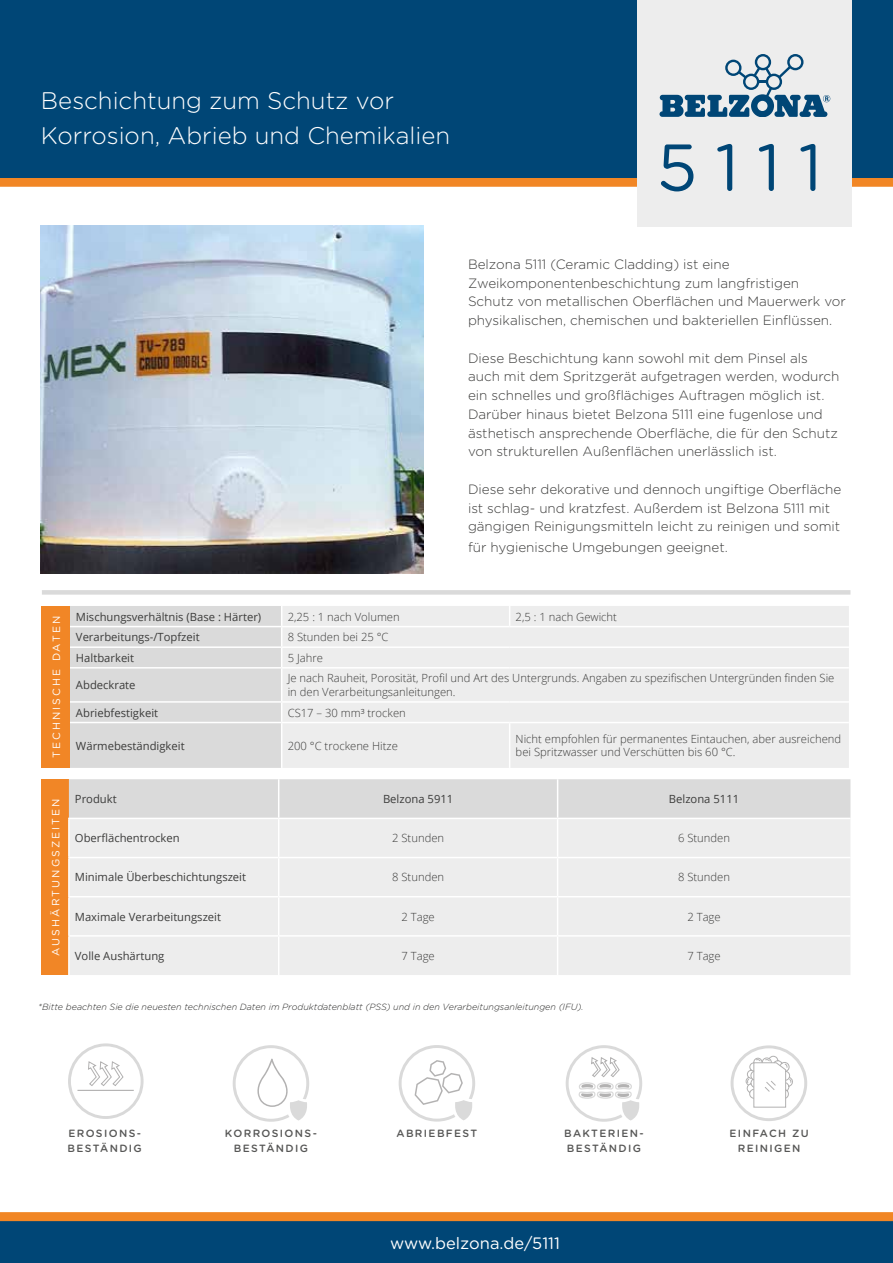
<style>
.page{position:relative;width:893px;height:1263px;background:#fff}
.page>*{position:absolute;margin:0;border:0;box-sizing:border-box;transform-origin:0 0}
.t1{font:66px "Gotham Rounded";color:#004676}
.t2{font:300 24px/34.5px "Gotham Rounded";color:#fff}
.t3{font:16.5px "Gotham Rounded";color:#fff}
.t4{font:300 13.5px/18.8px "Gotham Rounded";color:#3c3c3b}
.t5{font:300 11.25px/13.5px "Open Sans";color:#3c3c3b}
.t6{font:11.25px "Open Sans";color:#3c3c3b}
.t7{font:500 10.5px/14.9px "Gotham Rounded";letter-spacing:.13em;color:#575756}
.t8{font:10.5px "Gotham Rounded";letter-spacing:.2em;color:#fff}
.t9{font:italic 300 9px "Gotham Rounded";color:#282827}
</style>
<div class="page">
<svg style="left:731px;top:1045px;width:76px;height:76px"></svg>
<div style="left:0;top:178px;width:893px;height:9px;background:#f18625"></div>
<div style="left:0;top:0;width:893px;height:178px;background:#004676"></div>
<div style="left:0;top:1220px;width:893px;height:43px;background:#004676"></div>
<img style="left:41px;top:225px;width:383px;height:349px">
<div style="left:42px;top:590px;width:808px;height:5px;background:#dadada"></div>
<div style="left:638px;top:0;width:214px;height:226px;background:#ededed"></div>
<svg style="left:659px;top:54px;width:171px;height:63px"></svg>
<div style="left:0;top:1212px;width:893px;height:9px;background:#f18625"></div>
<svg style="left:233px;top:1045px;width:76px;height:77px"></svg>
<svg style="left:399px;top:1045px;width:76px;height:76px"></svg>
<svg style="left:566px;top:1045px;width:76px;height:77px"></svg>
<svg style="left:68px;top:1043px;width:76px;height:76px"></svg>
<div style="left:42px;top:606px;width:28px;height:162px;background:#f18626"></div>
<div style="left:283px;top:606px;width:566px;height:162px;background:#ededed"></div>
<svg style="left:509px;top:606px;width:1px;height:20px"></svg>
<hr style="left:282px;top:626px;width:228px;height:1px;background:#fff">
<hr style="left:510px;top:626px;width:339px;height:1px;background:#fff">
<hr style="left:282px;top:646px;width:228px;height:2px;background:#fff">
<hr style="left:510px;top:646px;width:339px;height:2px;background:#fff">
<hr style="left:282px;top:667px;width:228px;height:1px;background:#fff">
<hr style="left:510px;top:667px;width:339px;height:1px;background:#fff">
<hr style="left:282px;top:701px;width:228px;height:2px;background:#fff">
<hr style="left:510px;top:701px;width:339px;height:2px;background:#fff">
<hr style="left:282px;top:722px;width:228px;height:1px;background:#fff">
<hr style="left:510px;top:722px;width:339px;height:1px;background:#fff">
<hr style="left:509px;top:723px;width:1px;height:45px;background:#fff">
<div style="left:70px;top:606px;width:211px;height:162px;background:#dadada"></div>
<div style="left:42px;top:779px;width:27px;height:196px;background:#f18626"></div>
<div style="left:69px;top:779px;width:781px;height:39px;background:#dadada"></div>
<div style="left:70px;top:819px;width:780px;height:156px;background:#ededed"></div>
<hr style="left:278px;top:779px;width:1px;height:39px;background:#fff">
<hr style="left:557px;top:779px;width:1px;height:39px;background:#fff">
<hr style="left:68px;top:819px;width:2px;height:38px;background:#fff">
<hr style="left:557px;top:819px;width:1px;height:38px;background:#fff">
<hr style="left:68px;top:857px;width:211px;height:1px;background:#fff">
<hr style="left:68px;top:858px;width:2px;height:38px;background:#fff">
<hr style="left:279px;top:857px;width:279px;height:1px;background:#fff">
<hr style="left:558px;top:857px;width:292px;height:1px;background:#fff">
<hr style="left:557px;top:858px;width:1px;height:38px;background:#fff">
<hr style="left:68px;top:896px;width:211px;height:1px;background:#fff">
<hr style="left:68px;top:897px;width:2px;height:38px;background:#fff">
<hr style="left:279px;top:896px;width:279px;height:1px;background:#fff">
<hr style="left:558px;top:896px;width:292px;height:1px;background:#fff">
<hr style="left:557px;top:897px;width:1px;height:38px;background:#fff">
<hr style="left:68px;top:935px;width:211px;height:2px;background:#fff">
<hr style="left:68px;top:937px;width:2px;height:38px;background:#fff">
<hr style="left:279px;top:935px;width:279px;height:2px;background:#fff">
<hr style="left:558px;top:935px;width:292px;height:2px;background:#fff">
<hr style="left:557px;top:937px;width:1px;height:38px;background:#fff">
<hr style="left:278px;top:819px;width:1px;height:38px;background:#fff">
<hr style="left:278px;top:858px;width:1px;height:38px;background:#fff">
<hr style="left:278px;top:897px;width:1px;height:38px;background:#fff">
<hr style="left:278px;top:937px;width:1px;height:38px;background:#fff">
<hr style="left:68px;top:818px;width:211px;height:1px;background:#fff">
<h2 class="t2" style="left:41px;top:82px;width:411px">Beschichtung zum Schutz vor<br>Korrosion, Abrieb und Chemikalien</h2>
<h1 class="t1" style="left:657px;top:122px;width:167px">5111</h1>
<p class="t4" style="left:468px;top:254px;width:379px">Belzona 5111 (Ceramic Cladding) ist eine Zweikomponentenbeschichtung zum langfristigen Schutz von metallischen Oberflächen und Mauerwerk vor physikalischen, chemischen und bakteriellen Einflüssen.</p>
<p class="t4" style="left:468px;top:348px;width:373px">Diese Beschichtung kann sowohl mit dem Pinsel als auch mit dem Spritzgerät aufgetragen werden, wodurch ein schnelles und großflächiges Auftragen möglich ist.<br>Darüber hinaus bietet Belzona 5111 eine fugenlose und ästhetisch ansprechende Oberfläche, die für den Schutz von strukturellen Außenflächen unerlässlich ist.</p>
<p class="t4" style="left:468px;top:479px;width:375px">Diese sehr dekorative und dennoch ungiftige Oberfläche ist schlag- und kratzfest. Außerdem ist Belzona 5111 mit gängigen Reinigungsmitteln leicht zu reinigen und somit</p>
<p class="t4" style="left:468px;top:537px;width:261px">für hygienische Umgebungen geeignet.</p>
<p class="t8" style="left:49px;top:758px;width:144px;rotate:-90deg">TECHNISCHE DATEN</p>
<p class="t6" style="left:76px;top:609px;width:187px">Mischungsverhältnis (Base : Härter)</p>
<p class="t5" style="left:288px;top:609px;width:114px">2,25 : 1 nach Volumen</p>
<p class="t5" style="left:516px;top:609px;width:103px">2,5 : 1 nach Gewicht</p>
<p class="t6" style="left:76px;top:629px;width:125px">Verarbeitungs-/Topfzeit</p>
<p class="t5" style="left:288px;top:630px;width:102px">8 Stunden bei 25 °C</p>
<p class="t6" style="left:76px;top:650px;width:60px">Haltbarkeit</p>
<p class="t5" style="left:288px;top:651px;width:37px">5 Jahre</p>
<p class="t6" style="left:76px;top:677px;width:61px">Abdeckrate</p>
<p class="t5" style="left:288px;top:671px;width:548px">Je nach Rauheit, Porosität, Profil und Art des Untergrunds. Angaben zu spezifischen Untergründen finden Sie in den Verarbeitungsanleitungen.</p>
<p class="t6" style="left:76px;top:705px;width:84px">Abriebfestigkeit</p>
<p class="t5" style="left:288px;top:705px;width:120px">CS17 – 30 mm³ trocken</p>
<p class="t6" style="left:76px;top:738px;width:110px">Wärmebeständigkeit</p>
<p class="t5" style="left:288px;top:738px;width:112px">200 °C trockene Hitze</p>
<p class="t5" style="left:516px;top:732px;width:327px">Nicht empfohlen für permanentes Eintauchen, aber ausreichend bei Spritzwasser und Verschütten bis 60 °C.</p>
<p class="t8" style="left:49px;top:956px;width:159px;rotate:-90deg">AUSHÄRTUNGSZEITEN</p>
<p class="t6" style="left:75px;top:791px;width:43px">Produkt</p>
<p class="t6" style="left:383px;top:791px;width:72px">Belzona 5911</p>
<p class="t6" style="left:669px;top:791px;width:72px">Belzona 5111</p>
<p class="t6" style="left:75px;top:830px;width:106px">Oberflächentrocken</p>
<p class="t5" style="left:392px;top:831px;width:54px">2 Stunden</p>
<p class="t5" style="left:678px;top:831px;width:54px">6 Stunden</p>
<p class="t6" style="left:75px;top:870px;width:173px">Minimale Überbeschichtungszeit</p>
<p class="t5" style="left:392px;top:870px;width:54px">8 Stunden</p>
<p class="t5" style="left:678px;top:870px;width:54px">8 Stunden</p>
<p class="t6" style="left:75px;top:909px;width:148px">Maximale Verarbeitungszeit</p>
<p class="t5" style="left:402px;top:909px;width:35px">2 Tage</p>
<p class="t5" style="left:687px;top:909px;width:35px">2 Tage</p>
<p class="t6" style="left:75px;top:948px;width:91px">Volle Aushärtung</p>
<p class="t5" style="left:402px;top:949px;width:35px">7 Tage</p>
<p class="t5" style="left:687px;top:949px;width:35px">7 Tage</p>
<p class="t9" style="left:38px;top:1000px;width:547px">*Bitte beachten Sie die neuesten technischen Daten im Produktdatenblatt (PSS) und in den Verarbeitungsanleitungen (IFU).</p>
<p class="t7" style="left:68px;top:1125px;width:76px">EROSIONS-<br>BESTÄNDIG</p>
<p class="t7" style="left:225px;top:1125px;width:94px;text-align:center">KORROSIONS-<br>BESTÄNDIG</p>
<p class="t7" style="left:396px;top:1125px;width:82px">ABRIEBFEST</p>
<p class="t7" style="left:564px;top:1125px;width:81px">BAKTERIEN-<br>BESTÄNDIG</p>
<p class="t7" style="left:730px;top:1125px;width:81px;text-align:center">EINFACH ZU<br>REINIGEN</p>
<p class="t3" style="left:390px;top:1232px;width:171px">www.belzona.de/5111</p>
</div>
